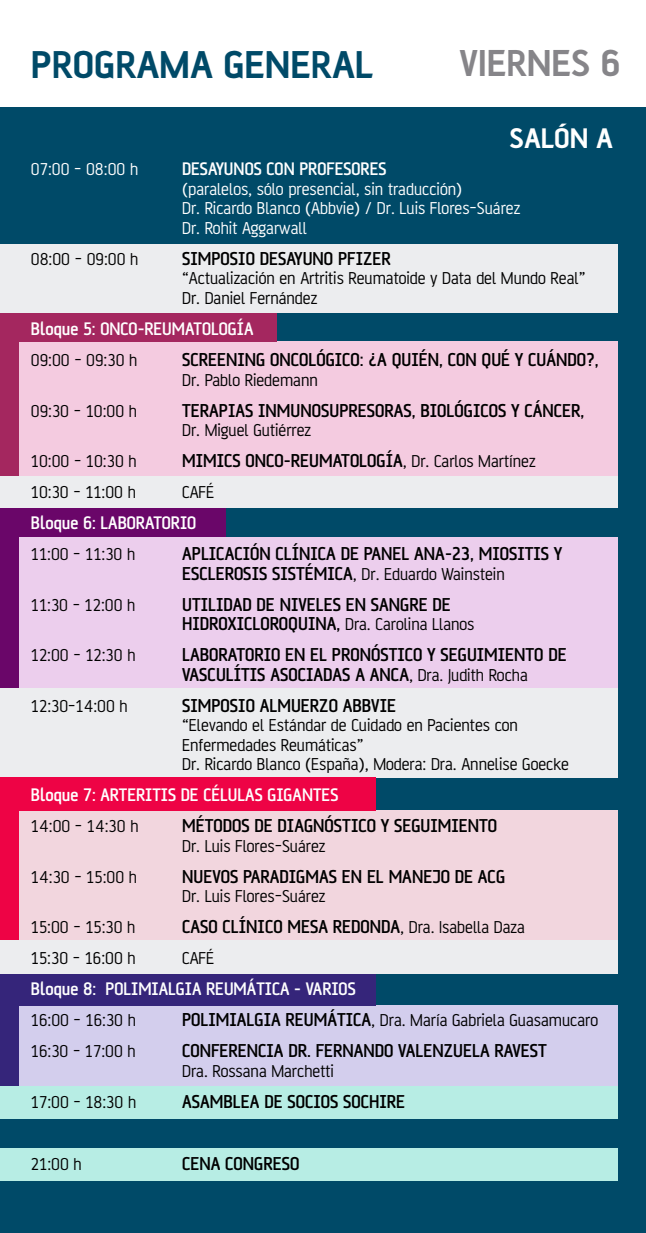
<style>
.page{position:relative;width:646px;height:1233px;background:#fff}
.page>*{position:absolute;margin:0;border:0;box-sizing:border-box;transform-origin:0 0}
.t1{font:700 41.75px "AF Battersea";color:#004a68}
.t2{font:700 40.35px "AF Battersea";color:#868589}
.t3{font:700 30.5px "AF Battersea";color:#fff}
.t4{font:500 19px/19.5px "AF Klampenborg";color:#000}
.t5{font:18.5px/19.5px "AF Battersea";color:#000}
.t6{font:500 18.5px "AF Klampenborg";color:#fff}
.t7{font:18.5px/19.5px "AF Battersea";color:#fff}
.s1{font-family:"AF Battersea";font-weight:400;font-size:18.5px}
.s2{font-family:"AF Klampenborg";font-weight:500;font-size:19px}
</style>
<div class="page">
<div style="left:0;top:108px;width:645px;height:1124px;background:#004a68"></div>
<div style="left:0;top:1085px;width:617px;height:33px;background:#b7ede4"></div>
<div style="left:0;top:1147px;width:617px;height:33px;background:#b7ede4"></div>
<div style="left:0;top:244px;width:617px;height:69px;background:#ecedef"></div>
<div style="left:0;top:472px;width:617px;height:36px;background:#ecedef"></div>
<div style="left:0;top:682px;width:617px;height:95px;background:#ecedef"></div>
<div style="left:0;top:940px;width:617px;height:33px;background:#ecedef"></div>
<div style="left:0;top:342px;width:617px;height:134px;background:#f4cbe0"></div>
<div style="left:0;top:313px;width:276px;height:29px;background:#a4275f"></div>
<div style="left:0;top:313px;width:19px;height:163px;background:#a4275f"></div>
<div style="left:0;top:537px;width:617px;height:150px;background:#ecceed"></div>
<div style="left:0;top:508px;width:225px;height:29px;background:#6a0669"></div>
<div style="left:0;top:508px;width:19px;height:179px;background:#6a0669"></div>
<div style="left:0;top:810px;width:617px;height:130px;background:#f2d6de"></div>
<div style="left:0;top:777px;width:375px;height:33px;background:#ee0345"></div>
<div style="left:0;top:777px;width:19px;height:163px;background:#ee0345"></div>
<div style="left:0;top:1005px;width:617px;height:80px;background:#d3ceed"></div>
<div style="left:0;top:973px;width:375px;height:32px;background:#35257a"></div>
<div style="left:0;top:974px;width:19px;height:111px;background:#35257a"></div>
<h1 class="t1" style="left:31px;top:42px;width:343px">PROGRAMA GENERAL</h1>
<h2 class="t2" style="left:459px;top:42px;width:163px">VIERNES 6</h2>
<h3 class="t3" style="left:509px;top:122px;width:104px">SALÓN A</h3>
<p class="t7" style="left:31px;top:159px;width:109px">07:00 - 08:00 h</p>
<p class="t6" style="left:182px;top:158px;width:206px">DESAYUNOS CON PROFESORES</p>
<p class="t7" style="left:182px;top:179px;width:339px">(paralelos, sólo presencial, sin traducción)<br>Dr. Ricardo Blanco (Abbvie) / Dr. Luis Flores-Suárez<br>Dr. Rohit Aggarwall</p>
<p class="t5" style="left:31px;top:249px;width:109px">08:00 - 09:00 h</p>
<p class="t4" style="left:182px;top:248px;width:210px">SIMPOSIO DESAYUNO PFIZER</p>
<p class="t5" style="left:182px;top:268px;width:404px">“Actualización en Artritis Reumatoide y Data del Mundo Real”<br>Dr. Daniel Fernández</p>
<p class="t6" style="left:31px;top:318px;width:224px">Bloque 5: ONCO-REUMATOLOGÍA</p>
<p class="t5" style="left:31px;top:350px;width:108px">09:00 - 09:30 h</p>
<p class="t4" style="left:182px;top:349px;width:418px">SCREENING ONCOLÓGICO: ¿A QUIÉN, CON QUÉ Y CUÁNDO?,</p>
<p class="t5" style="left:182px;top:369px;width:137px">Dr. Pablo Riedemann</p>
<p class="t5" style="left:31px;top:400px;width:107px">09:30 - 10:00 h</p>
<p class="t4" style="left:182px;top:400px;width:403px">TERAPIAS INMUNOSUPRESORAS, BIOLÓGICOS Y CÁNCER,</p>
<p class="t5" style="left:182px;top:420px;width:130px">Dr. Miguel Gutiérrez</p>
<p class="t5" style="left:31px;top:451px;width:107px">10:00 - 10:30 h</p>
<p class="t4" style="left:182px;top:450px;width:354px">MIMICS ONCO-REUMATOLOGÍA<span class="s1">, Dr. Carlos Martínez</span></p>
<p class="t5" style="left:31px;top:482px;width:106px">10:30 - 11:00 h</p>
<p class="t5" style="left:182px;top:482px;width:33px">CAFÉ</p>
<p class="t6" style="left:31px;top:512px;width:167px">Bloque 6: LABORATORIO</p>
<p class="t5" style="left:31px;top:544px;width:106px">11:00 - 11:30 h</p>
<p class="t4" style="left:182px;top:543px;width:381px">APLICACIÓN CLÍNICA DE PANEL ANA-23, MIOSITIS Y</p>
<p class="t5" style="left:182px;top:563px;width:324px"><span class="s2">ESCLEROSIS SISTÉMICA</span>, Dr. Eduardo Wainstein</p>
<p class="t5" style="left:31px;top:594px;width:106px">11:30 - 12:00 h</p>
<p class="t4" style="left:182px;top:594px;width:293px">UTILIDAD DE NIVELES EN SANGRE DE<br>HIDROXICLOROQUINA, <span class="s1">Dra. Carolina Llanos</span></p>
<p class="t5" style="left:31px;top:645px;width:106px">12:00 - 12:30 h</p>
<p class="t4" style="left:182px;top:644px;width:386px">LABORATORIO EN EL PRONÓSTICO Y SEGUIMIENTO DE<br>VASCULÍTIS ASOCIADAS A ANCA<span class="s1">, Dra. Judith Rocha</span></p>
<p class="t5" style="left:31px;top:695px;width:98px">12:30-14:00 h</p>
<p class="t4" style="left:182px;top:695px;width:215px">SIMPOSIO ALMUERZO ABBVIE</p>
<p class="t5" style="left:182px;top:715px;width:388px">“Elevando el Estándar de Cuidado en Pacientes con<br>Enfermedades Reumáticas”<br>Dr. Ricardo Blanco (España), Modera: Dra. Annelise Goecke</p>
<p class="t6" style="left:31px;top:784px;width:309px">Bloque 7: ARTERITIS DE CÉLULAS GIGANTES</p>
<p class="t5" style="left:31px;top:816px;width:109px">14:00 - 14:30 h</p>
<p class="t4" style="left:182px;top:815px;width:316px">MÉTODOS DE DIAGNÓSTICO Y SEGUIMIENTO</p>
<p class="t5" style="left:182px;top:835px;width:145px">Dr. Luis Flores-Suárez</p>
<p class="t5" style="left:31px;top:866px;width:107px">14:30 - 15:00 h</p>
<p class="t4" style="left:182px;top:866px;width:324px">NUEVOS PARADIGMAS EN EL MANEJO DE ACG</p>
<p class="t5" style="left:182px;top:886px;width:145px">Dr. Luis Flores-Suárez</p>
<p class="t5" style="left:31px;top:917px;width:106px">15:00 - 15:30 h</p>
<p class="t4" style="left:182px;top:916px;width:344px">CASO CLÍNICO MESA REDONDA<span class="s1">, Dra. Isabella Daza</span></p>
<p class="t5" style="left:31px;top:948px;width:106px">15:30 - 16:00 h</p>
<p class="t5" style="left:182px;top:948px;width:33px">CAFÉ</p>
<p class="t6" style="left:31px;top:978px;width:326px">Bloque 8: POLIMIALGIA REUMÁTICA - VARIOS</p>
<p class="t5" style="left:31px;top:1010px;width:106px">16:00 - 16:30 h</p>
<p class="t5" style="left:182px;top:1010px;width:417px"><span class="s2">POLIMIALGIA REUMÁTICA</span>, Dra. María Gabriela Guasamucaro</p>
<p class="t5" style="left:31px;top:1041px;width:106px">16:30 - 17:00 h</p>
<p class="t4" style="left:182px;top:1040px;width:366px">CONFERENCIA DR. FERNANDO VALENZUELA RAVEST</p>
<p class="t5" style="left:182px;top:1060px;width:153px">Dra. Rossana Marchetti</p>
<p class="t5" style="left:31px;top:1091px;width:107px">17:00 - 18:30 h</p>
<p class="t4" style="left:182px;top:1091px;width:224px">ASAMBLEA DE SOCIOS SOCHIRE</p>
<p class="t5" style="left:31px;top:1153px;width:52px">21:00 h</p>
<p class="t4" style="left:182px;top:1153px;width:119px">CENA CONGRESO</p>
</div>
